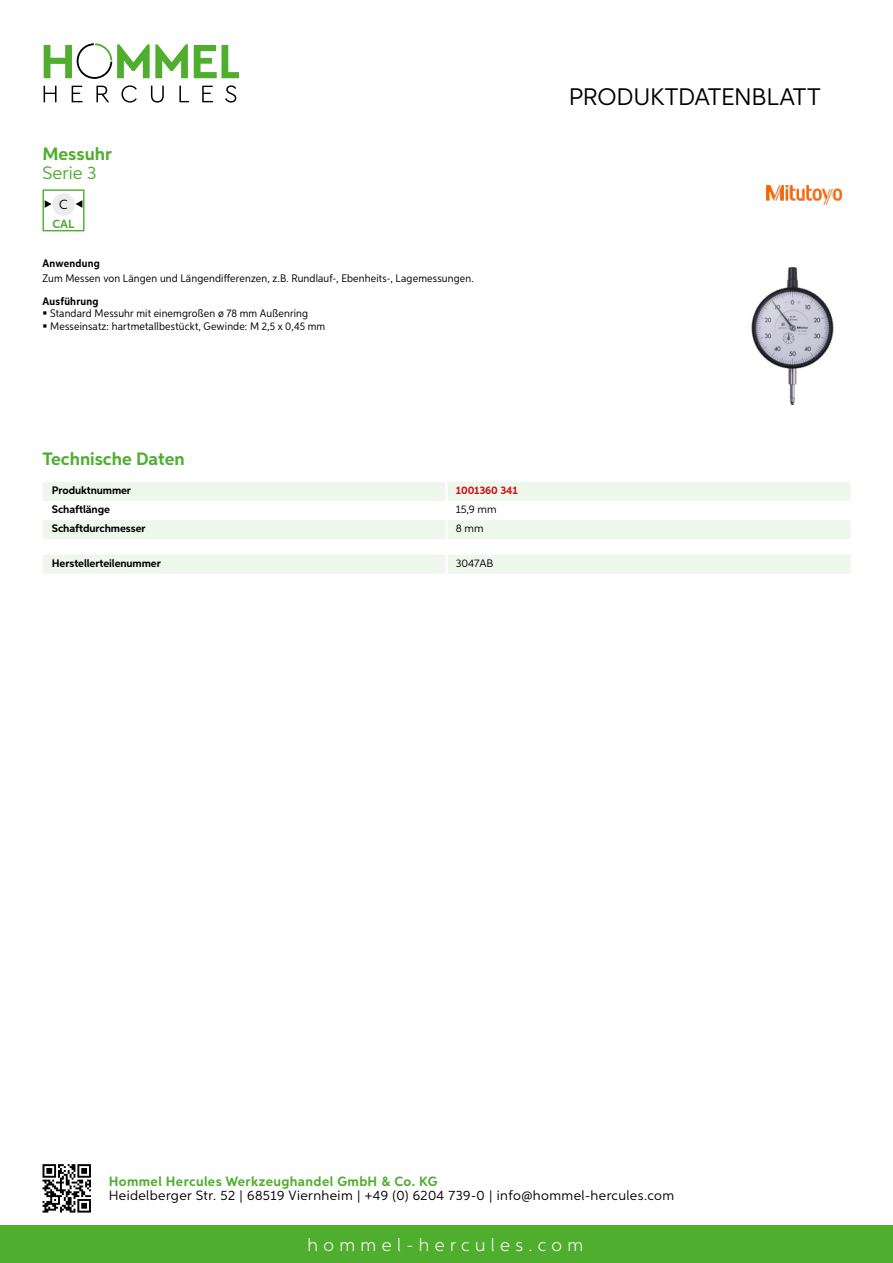
<style>
.page{position:relative;width:893px;height:1263px;background:#fff}
.page>*{position:absolute;margin:0;border:0;box-sizing:border-box;transform-origin:0 0}
.t1{font:24px "Aspira";letter-spacing:-.01em;color:#000}
.t2{font:700 18px "Aspira";color:#50ae2f}
.t3{font:300 18px "Aspira";letter-spacing:.3em;color:#fff}
.t4{font:18px "Aspira";color:#50ae2f}
.t5{font:13.5px "Aspira";letter-spacing:.03em;color:#000}
.t6{font:700 13.5px "Aspira";letter-spacing:.03em;color:#50ae2f}
.t7{font:13.35px "Aspira";color:#000}
.t8{font:700 11.85px "Aspira";color:#50ae2f}
.t9{font:10.95px/12.8px "Aspira Nar";letter-spacing:.015em;color:#000}
.t10{font:700 10.95px "Aspira";letter-spacing:-.01em;color:#000}
.t11{font:700 10.95px "Aspira Nar";letter-spacing:.02em;color:#000}
.t12{font:10.95px "Aspira";letter-spacing:-.01em;color:#000}
.t13{font:700 10.95px "Aspira";letter-spacing:-.01em;color:#cd1013}
</style>
<div class="page">
<div style="left:0;top:1226px;width:893px;height:37px;background:#50ae2f"></div>
<svg style="left:43px;top:1164px;width:48px;height:48px"></svg>
<svg style="left:194px;top:45px;width:45px;height:33px"></svg>
<svg style="left:44px;top:43px;width:144px;height:36px"></svg>
<svg style="left:44px;top:86px;width:13px;height:16px"></svg>
<svg style="left:72px;top:86px;width:10px;height:16px"></svg>
<svg style="left:96px;top:86px;width:13px;height:16px"></svg>
<svg style="left:121px;top:85px;width:16px;height:18px"></svg>
<svg style="left:151px;top:86px;width:13px;height:17px"></svg>
<svg style="left:179px;top:86px;width:10px;height:16px"></svg>
<svg style="left:202px;top:86px;width:11px;height:16px"></svg>
<svg style="left:225px;top:85px;width:11px;height:18px"></svg>
<svg style="left:43px;top:482px;width:807px;height:57px"></svg>
<hr style="left:445px;top:520px;width:3px;height:19px;background:#fff">
<div style="left:43px;top:555px;width:807px;height:19px;background:#eef7eb"></div>
<hr style="left:445px;top:555px;width:3px;height:19px;background:#fff">
<div style="left:43px;top:189px;width:42px;height:42px;border:1px solid #50ae2f"></div>
<div style="left:52px;top:193px;width:23px;height:23px;background:#ececec;border-radius:50%"></div>
<svg style="left:76px;top:200px;width:6px;height:8px"></svg>
<svg style="left:45px;top:200px;width:7px;height:8px"></svg>
<img style="left:751px;top:267px;width:83px;height:139px">
<img style="left:766px;top:185px;width:76px;height:19px">
<h2 class="t2" style="left:43px;top:142px;width:71px">Messuhr</h2>
<h2 class="t4" style="left:43px;top:162px;width:56px">Serie 3</h2>
<p class="t7" style="left:59px;top:196px;width:10px">C</p>
<p class="t8" style="left:53px;top:216px;width:23px">CAL</p>
<p class="t11" style="left:43px;top:257px;width:59px">Anwendung</p>
<p class="t9" style="left:43px;top:272px;width:433px">Zum Messen von Längen und Längendifferenzen, z.B. Rundlauf-, Ebenheits-, Lagemessungen.</p>
<p class="t11" style="left:43px;top:294px;width:58px">Ausführung</p>
<p class="t9" style="left:50px;top:307px;width:277px">Standard Messuhr mit einemgroßen ø 78 mm Außenring<br>Messeinsatz: hartmetallbestückt, Gewinde: M 2,5 x 0,45 mm</p>
<h2 class="t2" style="left:43px;top:448px;width:144px">Technische Daten</h2>
<p class="t10" style="left:52px;top:483px;width:81px">Produktnummer</p>
<p class="t13" style="left:456px;top:483px;width:63px">1001360 341</p>
<p class="t10" style="left:52px;top:502px;width:60px">Schaftlänge</p>
<p class="t12" style="left:456px;top:502px;width:42px">15,9 mm</p>
<p class="t10" style="left:52px;top:521px;width:95px">Schaftdurchmesser</p>
<p class="t12" style="left:456px;top:522px;width:29px">8 mm</p>
<p class="t10" style="left:52px;top:556px;width:111px">Herstellerteilenummer</p>
<p class="t12" style="left:456px;top:556px;width:32px">3047AB</p>
<h1 class="t1" style="left:569px;top:82px;width:253px">Produktdatenblatt</h1>
<p class="t6" style="left:109px;top:1172px;width:330px">Hommel Hercules Werkzeughandel GmbH &amp; Co. KG</p>
<p class="t5" style="left:109px;top:1187px;width:567px">Heidelberger Str. 52 | 68519 Viernheim | +49 (0) 6204 739-0 | info@hommel-hercules.com</p>
<h2 class="t3" style="left:307px;top:1234px;width:277px">hommel-hercules.com</h2>
</div>
